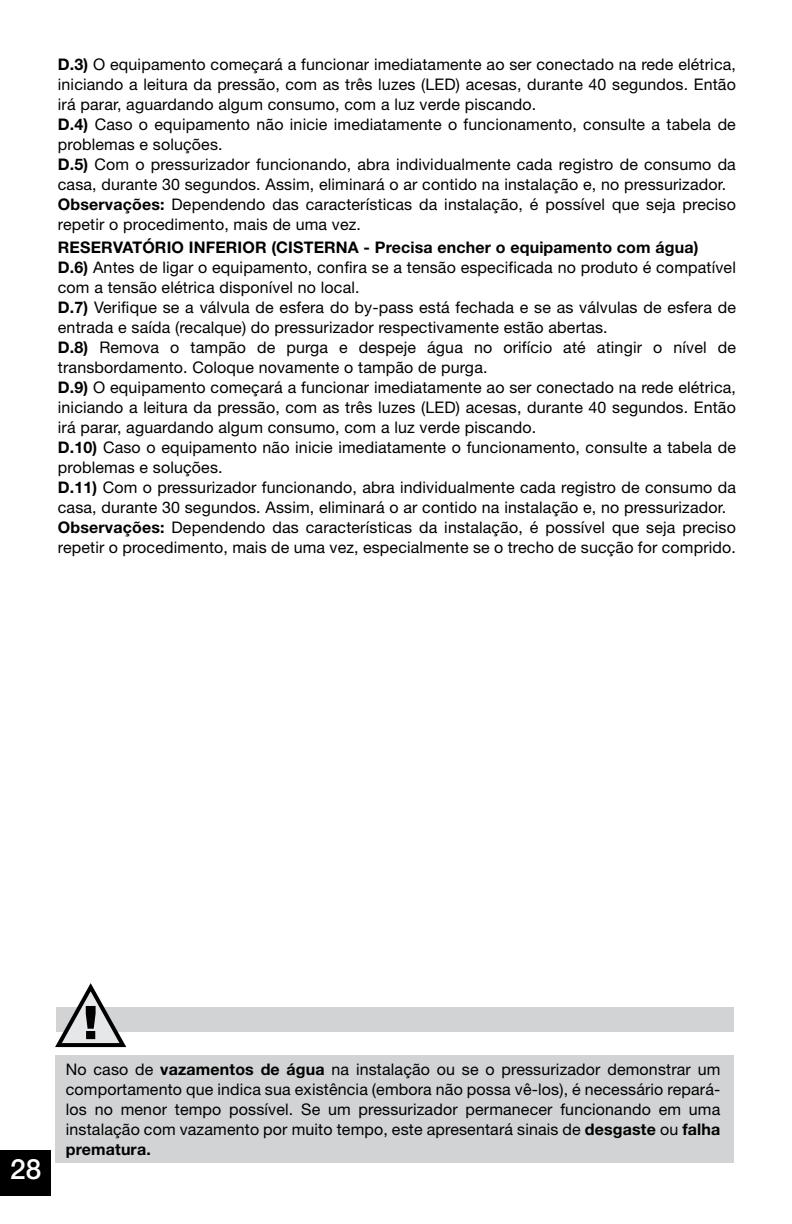
<style>
.page{position:relative;width:792px;height:1224px;background:#fff}
.page>*{position:absolute;margin:0;border:0;box-sizing:border-box;transform-origin:0 0}
.t1{font:500 28px "Helvetica Neue";color:#fff}
.t2{font:16px/20px "Helvetica Neue";letter-spacing:.01em;color:#000}
.t3{font:700 16px "Helvetica Neue LT Std";letter-spacing:.01em;color:#000}
.s1{font-family:"Helvetica Neue LT Std";font-weight:700}
</style>
<div class="page">
<div style="left:0;top:1150px;width:51px;height:46px;background:#000"></div>
<div style="left:55px;top:1056px;width:678px;height:107px;background:#d1d3d4"></div>
<div style="left:56px;top:1007px;width:678px;height:24px;background:#d1d3d4"></div>
<svg style="left:55px;top:983px;width:75px;height:65px"></svg>
<p class="t2" style="left:58px;top:54px;width:680px"><span class="s1">D.3)</span> O equipamento começará a funcionar imediatamente ao ser conectado na rede elétrica, iniciando a leitura da pressão, com as três luzes (LED) acesas, durante 40 segundos. Então irá parar, aguardando algum consumo, com a luz verde piscando.<br><span class="s1">D.4)</span> Caso o equipamento não inicie imediatamente o funcionamento, consulte a tabela de problemas e soluções.<br><span class="s1">D.5)</span> Com o pressurizador funcionando, abra individualmente cada registro de consumo da casa, durante 30 segundos. Assim, eliminará o ar contido na instalação e, no pressurizador.<br><span class="s1">Observações:</span> Dependendo das características da instalação, é possível que seja preciso repetir o procedimento, mais de uma vez.</p>
<p class="t3" style="left:58px;top:238px;width:642px">RESERVATÓRIO INFERIOR (CISTERNA - Precisa encher o equipamento com água)</p>
<p class="t2" style="left:58px;top:257px;width:680px"><span class="s1">D.6)</span> Antes de ligar o equipamento, confira se a tensão especificada no produto é compatível com a tensão elétrica disponível no local.<br><span class="s1">D.7)</span> Verifique se a válvula de esfera do by-pass está fechada e se as válvulas de esfera de entrada e saída (recalque) do pressurizador respectivamente estão abertas.<br><span class="s1">D.8)</span> Remova o tampão de purga e despeje água no orifício até atingir o nível de transbordamento. Coloque novamente o tampão de purga.<br><span class="s1">D.9)</span> O equipamento começará a funcionar imediatamente ao ser conectado na rede elétrica, iniciando a leitura da pressão, com as três luzes (LED) acesas, durante 40 segundos. Então irá parar, aguardando algum consumo, com a luz verde piscando.<br><span class="s1">D.10)</span> Caso o equipamento não inicie imediatamente o funcionamento, consulte a tabela de problemas e soluções.<br><span class="s1">D.11)</span> Com o pressurizador funcionando, abra individualmente cada registro de consumo da casa, durante 30 segundos. Assim, eliminará o ar contido na instalação e, no pressurizador.<br><span class="s1">Observações:</span> Dependendo das características da instalação, é possível que seja preciso repetir o procedimento, mais de uma vez, especialmente se o trecho de sucção for comprido.</p>
<h1 class="t1" style="left:10px;top:1147px;width:33px">28</h1>
<p class="t2" style="left:66px;top:1059px;width:656px;text-align:justify">No caso de <span class="s1">vazamentos de água</span> na instalação ou se o pressurizador demonstrar um comportamento que indica sua existência (embora não possa vê-los), é necessário repará&shy;los no menor tempo possível. Se um pressurizador permanecer funcionando em uma instalação com vazamento por muito tempo, este apresentará sinais de <span class="s1">desgaste</span> ou <span class="s1">falha</span></p>
<p class="t3" style="left:66px;top:1140px;width:86px">prematura.</p>
</div>
